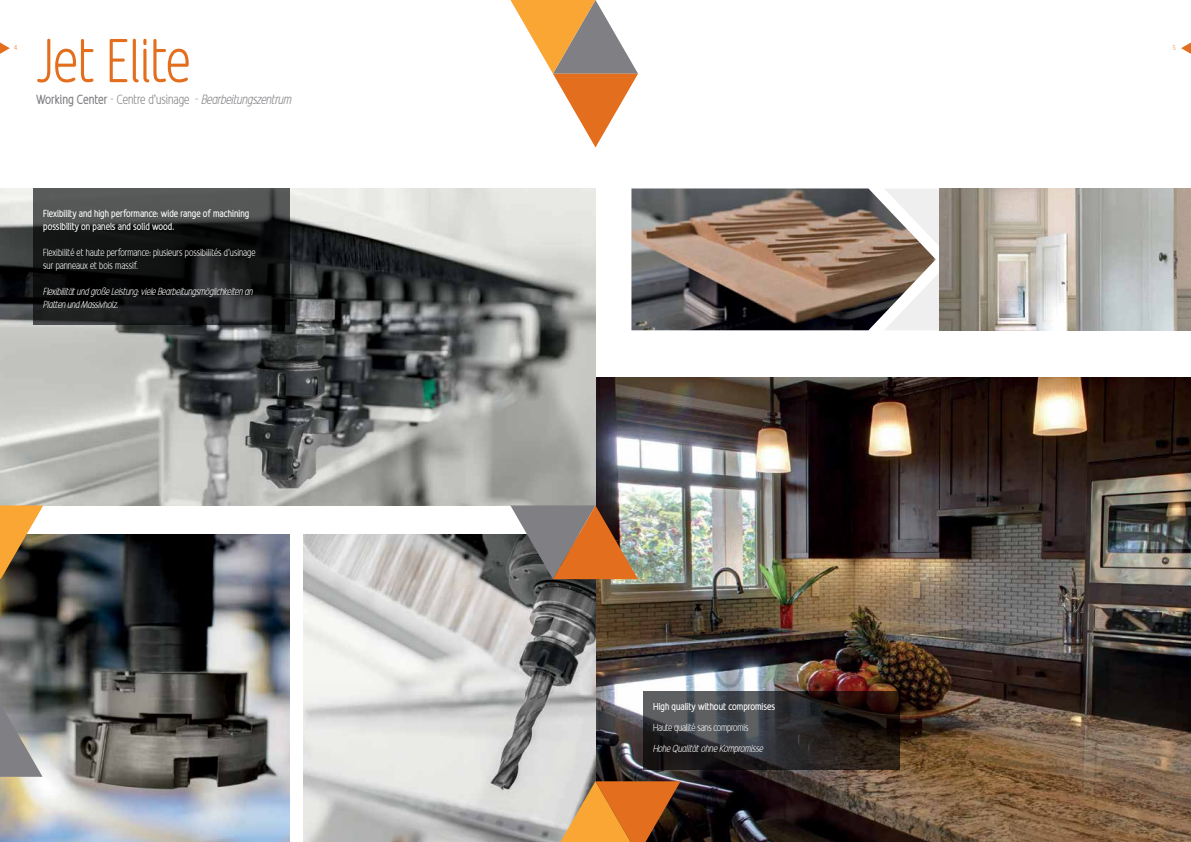
<style>
.page{position:relative;width:1191px;height:842px;background:#fff}
.page>*{position:absolute;margin:0;border:0;box-sizing:border-box;transform-origin:0 0}
.t1{font:300 60px "Revalo Modern";color:#e36f1e}
.t2{font:italic 300 13px "Revalo Modern";letter-spacing:-.01em;color:#807f83}
.t3{font:10px/13px "Revalo Modern";color:#fff}
.t4{font:italic 300 10px/13px "Revalo Modern";letter-spacing:-.02em;color:#fff}
.t5{font:300 10px/13px "Revalo Modern";color:#fff}
.t6{font:300 10px "Revalo Modern";letter-spacing:-.02em;color:#fff}
.t7{font:300 7px "Revalo Modern";color:#e36f1e}
.s1{font-weight:400;font-style:normal}
.s2{font-style:normal}
</style>
<div class="page">
<img style="left:0;top:534px;width:290px;height:308px">
<img style="left:595px;top:377px;width:596px;height:465px">
<svg style="left:643px;top:692px;width:256px;height:78px;background:#2e2b2c"></svg>
<img style="left:0;top:189px;width:595px;height:316px">
<img style="left:303px;top:534px;width:292px;height:308px">
<svg style="left:510px;top:505px;width:128px;height:74px;background:#9d785d"></svg>
<svg style="left:0;top:505px;width:43px;height:74px;background:#a3773a"></svg>
<svg style="left:33px;top:189px;width:257px;height:136px;background:#232525"></svg>
<img style="left:939px;top:189px;width:252px;height:141px">
<svg style="left:0;top:43px;width:10px;height:11px"></svg>
<svg style="left:1181px;top:43px;width:10px;height:11px"></svg>
<img style="left:631px;top:189px;width:304px;height:141px">
<svg style="left:510px;top:0;width:128px;height:147px"></svg>
<svg style="left:0;top:703px;width:43px;height:74px;background:#88888b"></svg>
<svg style="left:560px;top:781px;width:120px;height:61px;background:#c87e3b"></svg>
<h1 class="t1" style="left:36px;top:20px;width:156px">Jet Elite</h1>
<h2 class="t2" style="left:36px;top:91px;width:257px"><span class="s1">Working Center</span> <span class="s2">- Centre d’usinage -</span> Bearbeitungszentrum</h2>
<p class="t7" style="left:14px;top:43px;width:5px">4</p>
<p class="t7" style="left:1173px;top:43px;width:4px">5</p>
<p class="t3" style="left:43px;top:206px;width:208px">Flexibility and high performance: wide range of machining possibility on panels and solid wood.</p>
<p class="t5" style="left:43px;top:245px;width:214px">Flexibilité et haute performance: plusieurs possibilités d’usinage sur panneaux et bois massif.</p>
<p class="t4" style="left:43px;top:284px;width:211px">Flexibilität und große Leistung: viele Bearbeitungsmöglichkeiten an<br>Platten und Massivholz.</p>
<p class="t3" style="left:653px;top:700px;width:124px">High quality without compromises</p>
<p class="t6" style="left:653px;top:721px;width:97px">Haute qualité sans compromis</p>
<p class="t4" style="left:653px;top:741px;width:112px">Hohe Qualität ohne Kompromisse</p>
</div>
